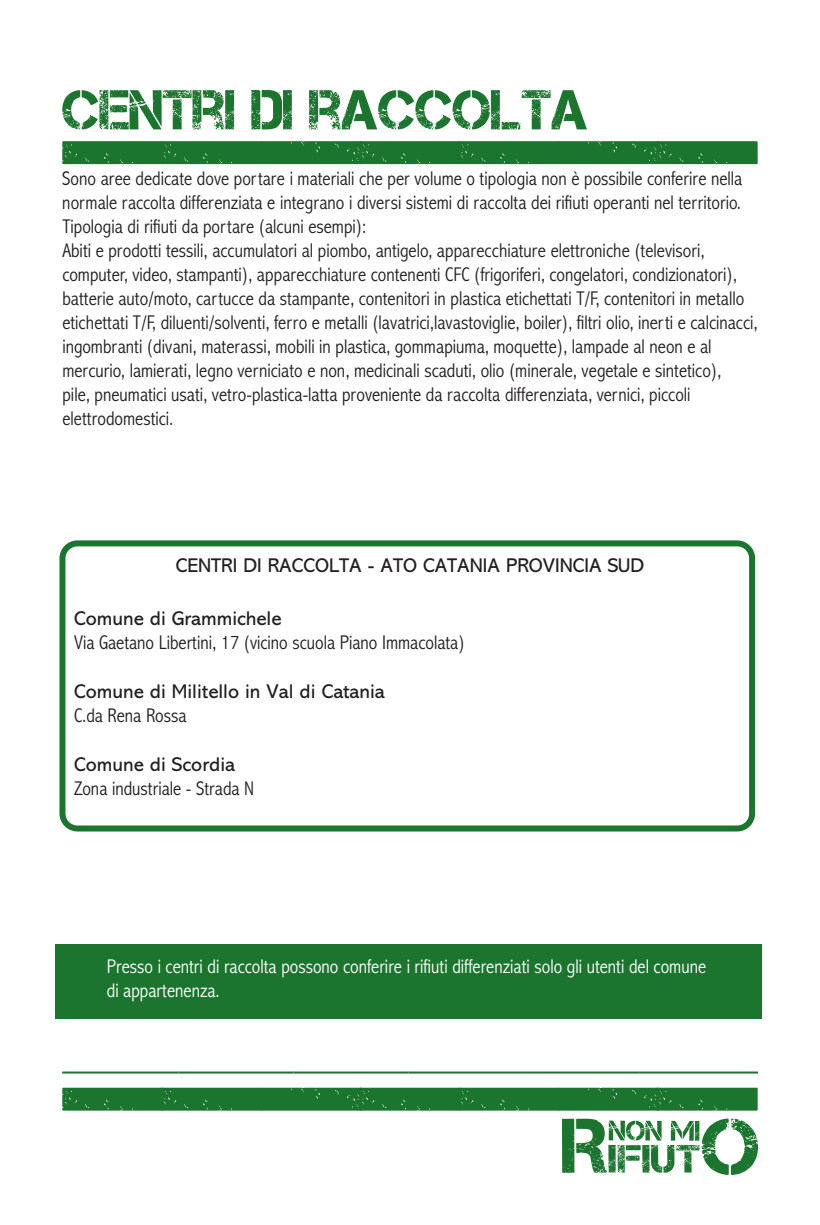
<style>
.page{position:relative;width:820px;height:1225px;background:#fff}
.page>*{position:absolute;margin:0;border:0;box-sizing:border-box;transform-origin:0 0}
.t1{font:56px "Captureit";color:#1c752e}
.t2{font:300 condensed 20px/24px "Abadi MT Std";color:#231f20}
.t3{font:20px "Abadi MT Std";color:#231f20}
.t4{font:300 condensed 20px/24px "Abadi MT Std";color:#fff}
</style>
<div class="page">
<div style="left:55px;top:944px;width:706px;height:74px;background:#1c752e"></div>
<svg style="left:562px;top:1118px;width:195px;height:56px"></svg>
<svg style="left:62px;top:141px;width:695px;height:23px;background:#1f7731"></svg>
<svg style="left:62px;top:1087px;width:695px;height:23px;background:#257a36"></svg>
<hr style="left:62px;top:1071px;width:116px;height:2px;background:#1c752e">
<hr style="left:178px;top:1071px;width:115px;height:2px;background:#1c752e">
<hr style="left:293px;top:1071px;width:115px;height:2px;background:#1c752e">
<hr style="left:408px;top:1071px;width:115px;height:2px;background:#1c752e">
<hr style="left:523px;top:1071px;width:116px;height:2px;background:#1c752e">
<hr style="left:639px;top:1071px;width:118px;height:2px;background:#1c752e">
<div style="left:59px;top:540px;width:695px;height:291px;border:6px solid #1c752e;border-radius:15px"></div>
<h1 class="t1" style="left:62px;top:79px;width:527px">CENTRI DI RACCOLTA</h1>
<p class="t2" style="left:62px;top:166px;width:696px">Sono aree dedicate dove portare i materiali che per volume o tipologia non è possibile conferire nella normale raccolta differenziata e integrano i diversi sistemi di raccolta dei rifiuti operanti nel territorio.<br>Tipologia di rifiuti da portare (alcuni esempi):<br>Abiti e prodotti tessili, accumulatori al piombo, antigelo, apparecchiature elettroniche (televisori, computer, video, stampanti), apparecchiature contenenti CFC (frigoriferi, congelatori, condizionatori), batterie auto/moto, cartucce da stampante, contenitori in plastica etichettati T/F, contenitori in metallo etichettati T/F, diluenti/solventi, ferro e metalli (lavatrici,lavastoviglie, boiler), filtri olio, inerti e calcinacci, ingombranti (divani, materassi, mobili in plastica, gommapiuma, moquette), lampade al neon e al mercurio, lamierati, legno verniciato e non, medicinali scaduti, olio (minerale, vegetale e sintetico),<br>pile, pneumatici usati, vetro-plastica-latta proveniente da raccolta differenziata, vernici, piccoli elettrodomestici.</p>
<p class="t3" style="left:176px;top:555px;width:469px">CENTRI DI RACCOLTA - ATO CATANIA PROVINCIA SUD</p>
<p class="t3" style="left:74px;top:607px;width:209px">Comune di Grammichele</p>
<p class="t2" style="left:74px;top:630px;width:392px">Via Gaetano Libertini, 17 (vicino scuola Piano Immacolata)</p>
<p class="t3" style="left:74px;top:680px;width:312px">Comune di Militello in Val di Catania</p>
<p class="t2" style="left:74px;top:703px;width:114px">C.da Rena Rossa</p>
<p class="t3" style="left:74px;top:753px;width:162px">Comune di Scordia</p>
<p class="t2" style="left:74px;top:776px;width:182px">Zona industriale - Strada N</p>
<p class="t4" style="left:107px;top:954px;width:600px">Presso i centri di raccolta possono conferire i rifiuti differenziati solo gli utenti del comune di appartenenza.</p>
</div>
